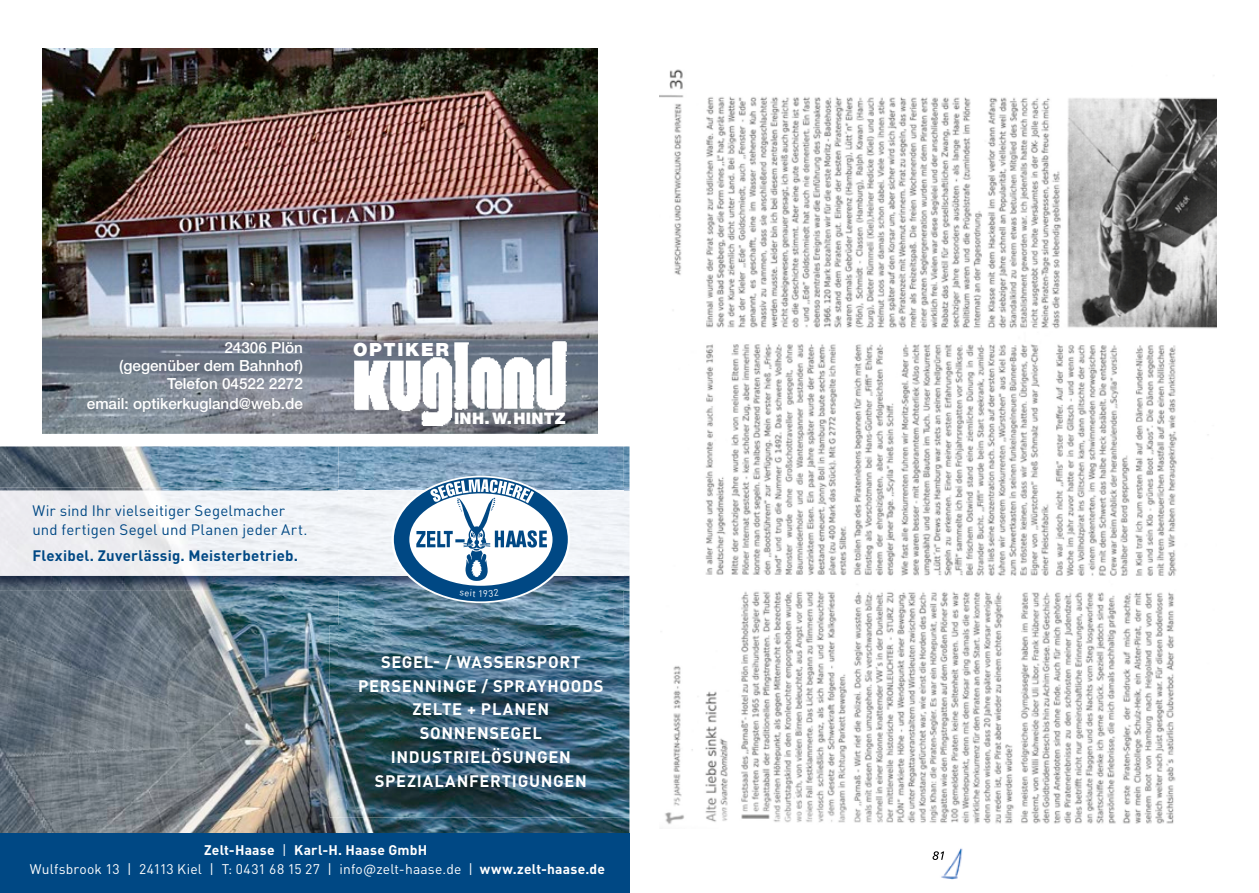
<style>
.page{position:relative;width:1259px;height:893px;background:#fff}
.page>*{position:absolute;margin:0;border:0;box-sizing:border-box;transform-origin:0 0}
.t1{font:900 18.15px "Helvetica Neue LT Std";letter-spacing:.09em;color:#fff}
.t2{font:700 16.5px/23.9px "DINOT";letter-spacing:.045em;color:#fff;text-align:center}
.t3{font:900 15.9px "Helvetica Neue LT Std";letter-spacing:.02em;color:#fff}
.t4{font:500 15.3px/18px "Helvetica Neue LT Std";color:#fff;text-align:right}
.t5{font:15px/19.5px "DINOT";letter-spacing:.01em;color:#004884}
.t6{font:700 15px "DINOT";letter-spacing:.015em;color:#004884}
.t7{font:13.8px/19.5px "DINOT";letter-spacing:.01em;color:#fff;text-align:center}
.t8{font:9.45px "DINOT";color:#fff}
.s1{font-weight:700}
</style>
<div class="page">
<img style="left:659px;top:69px;width:557px;height:755px">
<img style="left:941px;top:848px;width:22px;height:32px">
<svg style="left:933px;top:851px;width:11px;height:9px"></svg>
<img style="left:43px;top:48px;width:555px;height:386px">
<img style="left:353px;top:341px;width:214px;height:84px">
<img style="left:0;top:446px;width:629px;height:387px">
<img style="left:0;top:488px;width:629px;height:103px">
<div style="left:0;top:833px;width:629px;height:60px;background:#004884"></div>
<img style="left:338px;top:446px;width:285px;height:179px">
<img style="left:338px;top:488px;width:285px;height:103px">
<svg style="left:391px;top:476px;width:179px;height:127px"></svg>
<div style="left:394px;top:477px;width:174px;height:124px;background:#004884;border-radius:50%"></div>
<div style="left:409px;top:493px;width:143px;height:93px;background:#fff;border-radius:50%"></div>
<svg style="left:416px;top:479px;width:131px;height:102px"></svg>
<img style="left:330px;top:625px;width:299px;height:192px">
<p class="t4" style="left:119px;top:338px;width:185px">24306 Plön<br>(gegenüber dem Bahnhof)<br>Telefon 04522 2272</p>
<p class="t4" style="left:87px;top:395px;width:218px">email: optikerkugland@web.de</p>
<p class="t5" style="left:32px;top:500px;width:276px">Wir sind Ihr vielseitiger Segelmacher und fertigen Segel und Planen jeder Art.</p>
<p class="t6" style="left:32px;top:545px;width:267px">Flexibel. Zuverlässig. Meisterbetrieb.</p>
<p class="t1" style="left:353px;top:338px;width:97px">OPTIKER</p>
<p class="t3" style="left:454px;top:409px;width:113px">INH.W.HINTZ</p>
<p class="t8" style="left:478px;top:587px;width:7px">1</p>
<p class="t2" style="left:358px;top:649px;width:247px">SEGEL- / WASSERSPORT<br>PERSENNINGE / SPRAYHOODS<br>ZELTE + PLANEN<br>SONNENSEGEL<br>INDUSTRIELÖSUNGEN<br>SPEZIALANFERTIGUNGEN</p>
<p class="t7" style="left:30px;top:839px;width:576px"><span class="s1">Zelt-Haase</span> | <span class="s1">Karl-H. Haase GmbH<br></span>Wulfsbrook 13 | 24113 Kiel | T: 0431 68 15 27 | info@zelt-haase.de | <span class="s1">www.zelt-haase.de</span></p>
</div>
